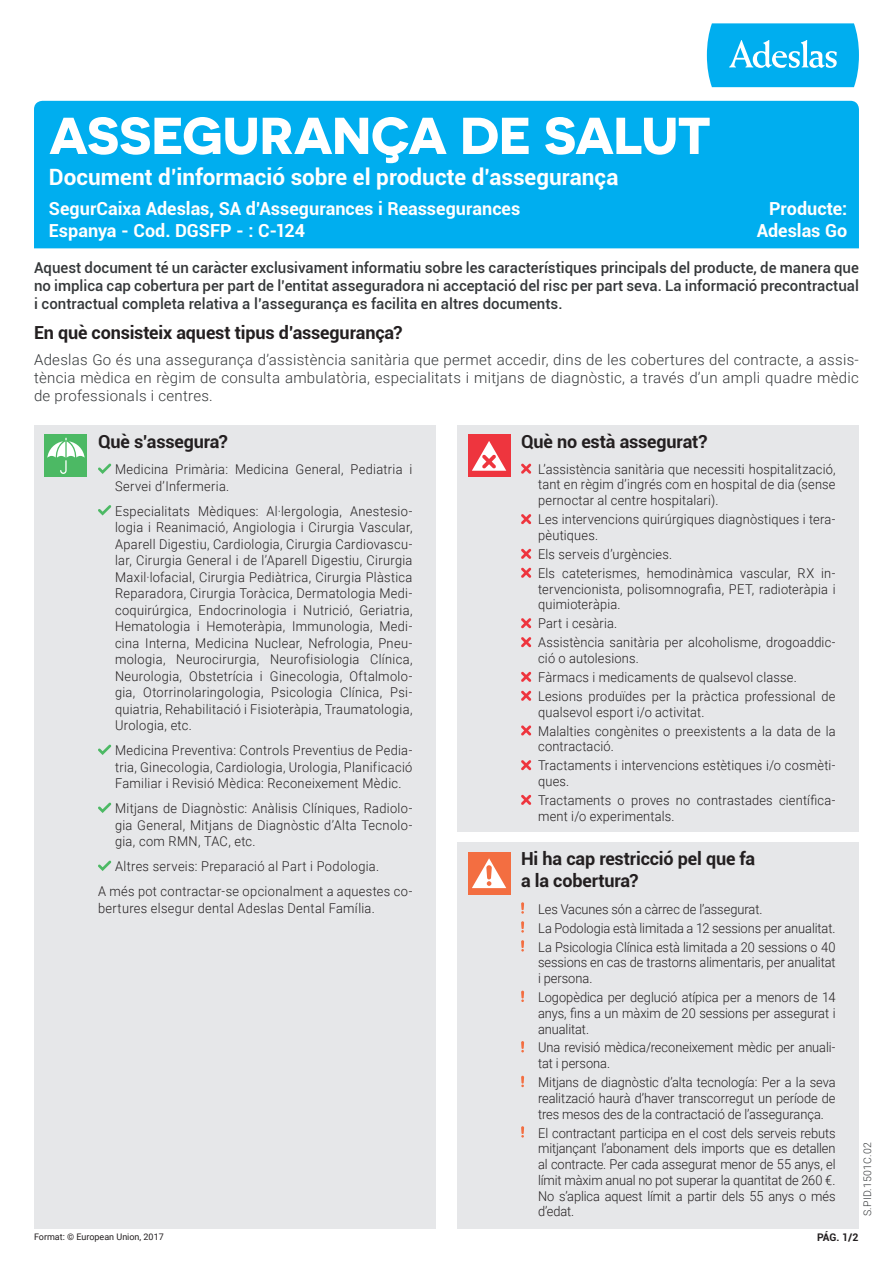
<style>
.page{position:relative;width:893px;height:1263px;background:#fff}
.page>*{position:absolute;margin:0;border:0;box-sizing:border-box;transform-origin:0 0}
.t1{font:700 51.75px "Novecentosanswide";letter-spacing:-.015em;color:#fff}
.t2{font:700 22.5px "Roboto";color:#fff}
.t3{font:700 18px/21.6px "Roboto";letter-spacing:-.01em;color:#231f20}
.t4{font:700 18px/21.6px "Roboto";color:#fff}
.t5{font:500 15px/18px "Roboto";color:#343739;text-align:justify}
.t6{font:300 15px/18px "Roboto";letter-spacing:.02em;color:#343739;text-align:justify}
.t7{font:300 13.5px/16.5px "Roboto";letter-spacing:.015em;color:#231f20;scale:.95 1}
.t8{font:300 13.5px/18.9px "Roboto";letter-spacing:-.005em;color:#231f20;scale:.95 1}
.t9{font:300 10.5px "Roboto";letter-spacing:.02em;color:#343739}
.t10{font:700 10.5px "Roboto";color:#231f20}
.t11{font:9px "Roboto";color:#231f20}
</style>
<div class="page">
<svg style="left:707px;top:23px;width:152px;height:64px;background:#1fb7f0"></svg>
<div style="left:34px;top:101px;width:825px;height:147px;background:#00aeef"></div>
<div style="left:34px;top:425px;width:402px;height:804px;background:#e6e7e9"></div>
<div style="left:457px;top:425px;width:402px;height:406px;background:#e6e7e9"></div>
<svg style="left:98px;top:463px;width:13px;height:11px"></svg>
<svg style="left:98px;top:505px;width:13px;height:10px"></svg>
<svg style="left:98px;top:744px;width:13px;height:11px"></svg>
<svg style="left:98px;top:802px;width:13px;height:11px"></svg>
<svg style="left:98px;top:860px;width:13px;height:11px"></svg>
<svg style="left:521px;top:463px;width:10px;height:11px"></svg>
<svg style="left:521px;top:514px;width:10px;height:10px"></svg>
<svg style="left:521px;top:549px;width:10px;height:10px"></svg>
<svg style="left:521px;top:568px;width:10px;height:10px"></svg>
<svg style="left:521px;top:618px;width:10px;height:10px"></svg>
<svg style="left:521px;top:637px;width:10px;height:10px"></svg>
<svg style="left:521px;top:672px;width:10px;height:10px"></svg>
<svg style="left:521px;top:691px;width:10px;height:10px"></svg>
<svg style="left:521px;top:725px;width:10px;height:11px"></svg>
<svg style="left:521px;top:760px;width:10px;height:10px"></svg>
<svg style="left:521px;top:795px;width:10px;height:10px"></svg>
<div style="left:45px;top:434px;width:42px;height:43px;background:#4cb964"></div>
<svg style="left:47px;top:438px;width:38px;height:36px"></svg>
<div style="left:468px;top:434px;width:42px;height:43px;background:#ee353e"></div>
<svg style="left:472px;top:441px;width:34px;height:30px"></svg>
<div style="left:457px;top:842px;width:402px;height:387px;background:#e6e7e9"></div>
<svg style="left:521px;top:902px;width:3px;height:12px"></svg>
<svg style="left:521px;top:921px;width:3px;height:12px"></svg>
<svg style="left:521px;top:940px;width:3px;height:11px"></svg>
<svg style="left:521px;top:991px;width:3px;height:11px"></svg>
<svg style="left:521px;top:1041px;width:3px;height:11px"></svg>
<svg style="left:521px;top:1076px;width:3px;height:11px"></svg>
<svg style="left:521px;top:1126px;width:3px;height:11px"></svg>
<div style="left:468px;top:852px;width:42px;height:43px;background:#f36e41"></div>
<svg style="left:472px;top:858px;width:34px;height:30px"></svg>
<h1 class="t1" style="left:49px;top:104px;width:664px">ASSEGURANÇA DE SALUT</h1>
<h2 class="t2" style="left:49px;top:161px;width:571px">Document d’informació sobre el producte d’assegurança</h2>
<h3 class="t4" style="left:49px;top:197px;width:473px">SegurCaixa Adeslas, SA d’Assegurances i Reassegurances<br>Espanya - Cod. DGSFP - : C-124</h3>
<p class="t5" style="left:34px;top:258px;width:826px">Aquest document té un caràcter exclusivament informatiu sobre les característiques principals del producte, de manera que no implica cap cobertura per part de l’entitat asseguradora ni acceptació del risc per part seva. La informació precontractual i contractual completa relativa a l’assegurança es facilita en altres documents.</p>
<h3 class="t4" style="left:757px;top:197px;width:92px;text-align:right">Producte:<br>Adeslas Go</h3>
<h3 class="t3" style="left:34px;top:321px;width:370px">En què consisteix aquest tipus d’assegurança?</h3>
<p class="t6" style="left:34px;top:350px;width:826px">Adeslas Go és una assegurança d’assistència sanitària que permet accedir, dins de les cobertures del contracte, a assis&shy;tència mèdica en règim de consulta ambulatòria, especialitats i mitjans de diagnòstic, a través d’un ampli quadre mèdic de professionals i centres.</p>
<h3 class="t3" style="left:98px;top:430px;width:131px">Què s’assegura?</h3>
<h3 class="t3" style="left:521px;top:430px;width:188px">Què no està assegurat?</h3>
<p class="t7" style="left:115px;top:460px;width:315px">Medicina Primària: Medicina General, Pediatria i<br>Servei d’Infermeria.</p>
<p class="t7" style="left:115px;top:502px;width:315px;text-align:justify">Especialitats Mèdiques: Al·lergologia, Anestesio&shy;logia i Reanimació, Angiologia i Cirurgia Vascular, Aparell Digestiu, Cardiologia, Cirurgia Cardiovascu&shy;lar, Cirurgia General i de l’Aparell Digestiu, Cirurgia Maxil·lofacial, Cirurgia Pediàtrica, Cirurgia Plàstica Reparadora, Cirurgia Toràcica, Dermatologia Medi&shy;coquirúrgica, Endocrinologia i Nutrició, Geriatria, Hematologia i Hemoteràpia, Immunologia, Medi&shy;cina Interna, Medicina Nuclear, Nefrologia, Pneu&shy;mologia, Neurocirurgia, Neurofisiologia Clínica, Neurologia, Obstetrícia i Ginecologia, Oftalmolo&shy;gia, Otorrinolaringologia, Psicologia Clínica, Psi&shy;quiatria, Rehabilitació i Fisioteràpia, Traumatologia, Urologia, etc.</p>
<p class="t7" style="left:115px;top:741px;width:315px;text-align:justify">Medicina Preventiva: Controls Preventius de Pedia&shy;tria, Ginecologia, Cardiologia, Urologia, Planificació Familiar i Revisió Mèdica: Reconeixement Mèdic.</p>
<p class="t7" style="left:115px;top:799px;width:315px;text-align:justify">Mitjans de Diagnòstic: Anàlisis Clíniques, Radiolo&shy;gia General, Mitjans de Diagnòstic d’Alta Tecnolo&shy;gia, com RMN, TAC, etc.</p>
<p class="t7" style="left:98px;top:853px;width:332px;line-height:25px;text-indent:17px">Altres serveis: Preparació al Part i Podologia.<br>A més pot contractar-se opcionalment a aquestes co-</p>
<p class="t7" style="left:98px;top:899px;width:293px">bertures elsegur dental Adeslas Dental Família.</p>
<p class="t7" style="left:538px;top:460px;width:315px;line-height:15.8px;text-align:justify">L’assistència sanitària que necessiti hospitalització, tant en règim d’ingrés com en hospital de dia (sense pernoctar al centre hospitalari).</p>
<p class="t7" style="left:538px;top:511px;width:315px;line-height:15.8px">Les intervencions quirúrgiques diagnòstiques i tera&shy;pèutiques.</p>
<p class="t7" style="left:538px;top:544px;width:315px;line-height:18.9px">Els serveis d’urgències.<br>Els cateterismes, hemodinàmica vascular, RX in-</p>
<p class="t7" style="left:538px;top:580px;width:315px;line-height:15.8px">tervencionista, polisomnografia, PET, radioteràpia i quimioteràpia.</p>
<p class="t7" style="left:538px;top:613px;width:315px;line-height:18.9px">Part i cesària.<br>Assistència sanitària per alcoholisme, drogoaddic-</p>
<p class="t7" style="left:538px;top:648px;width:315px;line-height:18.9px">ció o autolesions.<br>Fàrmacs i medicaments de qualsevol classe.<br>Lesions produïdes per la pràctica professional de</p>
<p class="t7" style="left:538px;top:702px;width:315px;line-height:18.9px">qualsevol esport i/o activitat.<br>Malalties congènites o preexistents a la data de la</p>
<p class="t7" style="left:538px;top:736px;width:315px;line-height:18.9px">contractació.<br>Tractaments i intervencions estètiques i/o cosmèti-</p>
<p class="t7" style="left:538px;top:771px;width:315px;line-height:18.9px">ques.<br>Tractaments o proves no contrastades científica-</p>
<p class="t7" style="left:538px;top:807px;width:145px">ment i/o experimentals.</p>
<h3 class="t3" style="left:521px;top:847px;width:236px">Hi ha cap restricció pel que fa a la cobertura?</h3>
<p class="t8" style="left:538px;top:899px;width:315px">Les Vacunes són a càrrec de l’assegurat.<br>La Podologia està limitada a 12 sessions per anualitat.<br>La Psicologia Clínica està limitada a 20 sessions o 40</p>
<p class="t8" style="left:538px;top:954px;width:315px;line-height:15.8px">sessions en cas de trastorns alimentaris, per anualitat i persona.</p>
<p class="t7" style="left:538px;top:989px;width:315px;line-height:15.8px;text-align:justify">Logopèdica per deglució atípica per a menors de 14 anys, fins a un màxim de 20 sessions per assegurat i anualitat.</p>
<p class="t8" style="left:538px;top:1039px;width:315px;line-height:15.8px">Una revisió mèdica/reconeixement mèdic per anuali&shy;tat i persona.</p>
<p class="t7" style="left:538px;top:1074px;width:315px;line-height:15.8px;text-align:justify">Mitjans de diagnòstic d’alta tecnología: Per a la seva realització haurà d’haver transcorregut un període de tres mesos des de la contractació de l’assegurança.</p>
<p class="t7" style="left:538px;top:1124px;width:315px;line-height:15.8px;text-align:justify">El contractant participa en el cost dels serveis rebuts mitjançant l’abonament dels imports que es detallen al contracte. Per cada assegurat menor de 55 anys, el límit màxim anual no pot superar la quantitat de 260 €.<br>No s’aplica aquest límit a partir dels 55 anys o més d’edat.</p>
<p class="t9" style="left:860px;top:1216px;width:76px;rotate:-90deg">S.PID.1501C.02</p>
<p class="t11" style="left:34px;top:1230px;width:131px">Format: © European Union, 2017</p>
<p class="t10" style="left:817px;top:1230px;width:43px">PÁG. 1/2</p>
</div>
